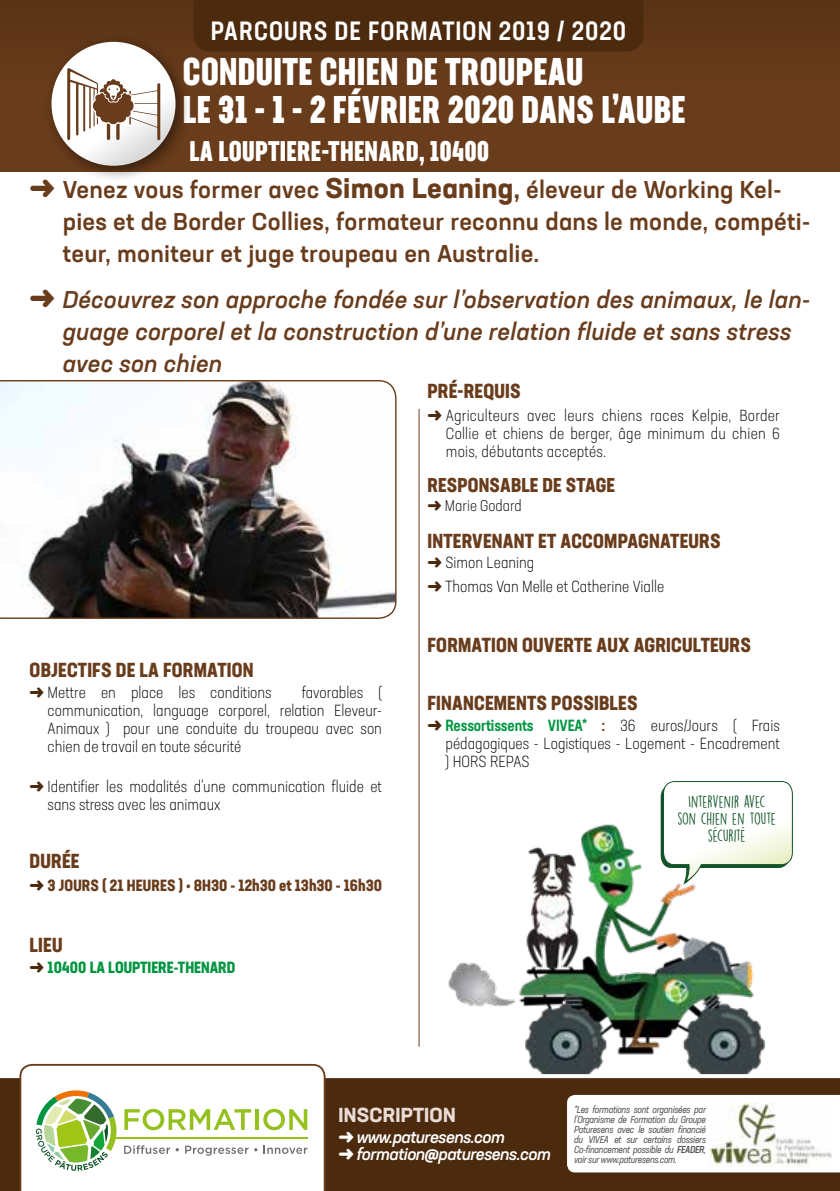
<style>
.page{position:relative;width:840px;height:1191px;background:#fff}
.page>*{position:absolute;margin:0;border:0;box-sizing:border-box;transform-origin:0 0}
.t1{font:700 38px/38px "Neusa Next Pro Compact";letter-spacing:.01em;color:#fff}
.t2{font:700 28px "Neusa Next Pro Compact";letter-spacing:.01em;color:#fff}
.t3{font:500 condensed 26px "Neusa Next Pro";letter-spacing:.04em;color:#fff}
.t4{font:500 24px/32px "Neusa Next Pro";letter-spacing:.01em;color:#693c1c}
.t5{font:italic 500 24px/32px "Neusa Next Pro";letter-spacing:.01em;color:#693c1c}
.t6{font:700 condensed 20px "Neusa Next Pro";letter-spacing:.01em;color:#693c1c}
.t7{font:700 20px "Neusa Next Pro";letter-spacing:.01em;color:#e9dbd6}
.t8{font:700 condensed 19.8px "Neusa Next Pro";letter-spacing:.01em;color:#693c1c}
.t9{font:italic 500 17px/17px "Neusa Next Pro";letter-spacing:-.03em;color:#fff}
.t10{font:300 condensed 16px/18px "Neusa Next Pro";color:#000;text-align:justify}
.t11{font:700 condensed 16px "Neusa Next Pro";color:#693c1c}
.t12{font:700 condensed 16px "Neusa Next Pro";color:#009641}
.t13{font:15.6px/17px "DK Lemon Yellow Sun";letter-spacing:-.015em;color:#125428;text-align:center}
.t14{font:300 condensed 15.6px "Neusa Next Pro";color:#000}
.t15{font:italic condensed 10px/10px "Neusa Next Pro";letter-spacing:-.03em;color:#575756;text-align:justify}
.s1{font-weight:700;font-size:28px}
.s2{font-weight:700}
.s3{color:#4b2a0e}
.s4{font-weight:500;color:#009641}
.s5{font-weight:500;color:#693c1c}
.s6{font-weight:500}
</style>
<div class="page">
<svg style="left:0;top:380px;width:396px;height:239px"></svg>
<hr style="left:418px;top:409px;width:1px;height:637px;background:#693c1c">
<img style="left:448px;top:814px;width:345px;height:260px">
<div style="left:0;top:0;width:839px;height:172px;background:linear-gradient(to right,#613818,#683c1b)"></div>
<div style="left:0;top:1075px;width:839px;height:116px;background:#4b2a0e"></div>
<div style="left:193px;top:0;width:450px;height:52px;background:#4b2a0e"></div>
<hr style="left:0;top:1074px;width:839px;height:4px;background:#fff">
<svg style="left:19px;top:1064px;width:306px;height:127px"></svg>
<div style="left:43px;top:33px;width:149px;height:149px;background:#000;opacity:.5"></div>
<svg style="left:51px;top:42px;width:124px;height:124px"></svg>
<svg style="left:67px;top:67px;width:93px;height:73px"></svg>
<svg style="left:660px;top:781px;width:132px;height:103px"></svg>
<div style="left:567px;top:1095px;width:272px;height:77px;background:#fff"></div>
<img style="left:708px;top:1103px;width:125px;height:63px">
<h3 class="t3" style="left:211px;top:15px;width:416px">PARCOURS DE FORMATION 2019 / 2020</h3>
<h1 class="t1" style="left:183px;top:52px;width:504px">CONDUITE CHIEN DE TROUPEAU<br>LE 31 - 1 - 2 FÉVRIER 2020 DANS L’AUBE</h1>
<h2 class="t2" style="left:189px;top:134px;width:301px">LA LOUPTIERE-THENARD, 10400</h2>
<h3 class="t4" style="left:63px;top:173px;width:748px;text-indent:-33px">➜ Venez vous former avec <span class="s1">Simon Leaning</span><span class="s2">,</span> éleveur de Working Kel&shy;pies et de Border Collies, formateur reconnu dans le monde, compéti&shy;teur, moniteur et juge troupeau en Australie.</h3>
<h3 class="t5" style="left:63px;top:283px;width:748px;text-indent:-33px">➜ Découvrez son approche fondée sur l’observation des animaux, le lan&shy;guage corporel et la construction d’une relation fluide et sans stress avec son chien</h3>
<p class="t6" style="left:427px;top:378px;width:95px">PRÉ-REQUIS</p>
<p class="t10" style="left:445px;top:406px;width:335px;text-indent:-18px"><span class="s3">➜</span> Agriculteurs avec leurs chiens races Kelpie, Border Collie et chiens de berger, âge minimum du chien 6 mois, débutants acceptés.</p>
<p class="t8" style="left:427px;top:472px;width:189px">RESPONSABLE DE STAGE</p>
<p class="t14" style="left:427px;top:496px;width:96px"><span class="s3">➜</span> Marie Godard</p>
<p class="t6" style="left:427px;top:528px;width:294px">INTERVENANT ET ACCOMPAGNATEURS</p>
<p class="t10" style="left:427px;top:551px;width:238px;line-height:23.6px"><span class="s3">➜</span> Simon Leaning<br><span class="s3">➜</span> Thomas Van Melle et Catherine Vialle</p>
<p class="t6" style="left:30px;top:657px;width:225px">OBJECTIFS DE LA FORMATION</p>
<p class="t10" style="left:30px;top:683px;width:243px"><span class="s3">➜</span> Mettre en place les conditions</p>
<p class="t10" style="left:48px;top:683px;width:336px;text-indent:254px">favorables ( communication, language corporel, relation Eleveur-Animaux ) pour une conduite du troupeau avec son chien de travail en toute sécurité</p>
<p class="t10" style="left:48px;top:777px;width:335px;text-indent:-18px"><span class="s3">➜</span> Identifier les modalités d’une communication fluide et sans stress avec les animaux</p>
<p class="t6" style="left:30px;top:848px;width:51px">DURÉE</p>
<p class="t11" style="left:30px;top:875px;width:354px"><span class="s3">➜</span> 3 JOURS ( 21 HEURES ) • 8H30 - 12h30 et 13h30 - 16h30</p>
<p class="t6" style="left:30px;top:932px;width:34px">LIEU</p>
<p class="t12" style="left:30px;top:957px;width:207px"><span class="s3">➜</span> 10400 LA LOUPTIERE-THENARD</p>
<p class="t6" style="left:427px;top:631px;width:325px">FORMATION OUVERTE AUX AGRICULTEURS</p>
<p class="t6" style="left:427px;top:690px;width:211px">FINANCEMENTS POSSIBLES</p>
<p class="t10" style="left:445px;top:716px;width:335px;text-indent:-18px"><span class="s3">➜</span> <span class="s4">Ressortissents VIVEA*</span> <span class="s5">:</span> 36 euros/Jours ( Frais pédagogiques - Logistiques - Logement - Encadrement ) HORS REPAS</p>
<p class="t13" style="left:677px;top:792px;width:100px">INTERVENIR AVEC<br>SON CHIEN EN TOUTE<br>SÉCURITÉ</p>
<p class="t7" style="left:338px;top:1101px;width:118px">INSCRIPTION</p>
<p class="t9" style="left:338px;top:1128px;width:214px">➜ www.paturesens.com<br>➜ formation@paturesens.com</p>
<p class="t15" style="left:573px;top:1104px;width:133px">*Les formations sont organisées par l’Organisme de Formation du Groupe Paturesens avec le soutien financié du VIVEA et sur certains dossiers Co-financement possible du <span class="s6">FEADER</span>, voir sur www.paturesens.com.</p>
</div>
